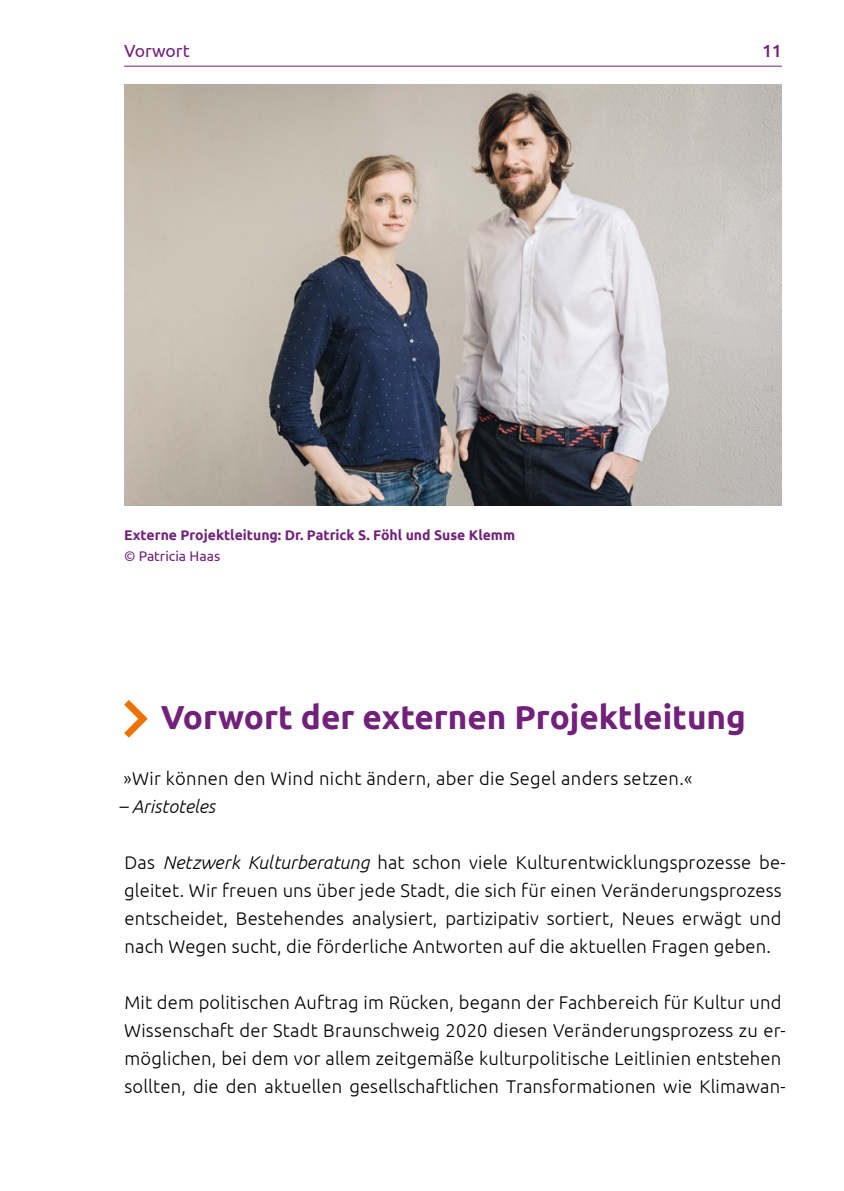
<style>
.page{position:relative;width:844px;height:1191px;background:#fff}
.page>*{position:absolute;margin:0;border:0;box-sizing:border-box;transform-origin:0 0}
.t1{font:700 33.25px "Ubuntu";color:#72217b}
.t2{font:300 18.38px/28px "Ubuntu";letter-spacing:.01em;color:#000}
.t3{font:italic 300 18.38px "Ubuntu";color:#000}
.t4{font:17.5px "Ubuntu";color:#72217b}
.t5{font:500 17.5px "Ubuntu";color:#72217b}
.t6{font:700 14px "Ubuntu";color:#72217b}
.t7{font:14px "Ubuntu";color:#72217b}
.s1{font-style:italic}
</style>
<div class="page">
<hr style="left:124px;top:66px;width:657px;height:1px;background:#72217b">
<img style="left:124px;top:85px;width:657px;height:420px">
<svg style="left:124px;top:700px;width:24px;height:37px"></svg>
<p class="t4" style="left:124px;top:40px;width:67px">Vorwort</p>
<p class="t5" style="left:761px;top:40px;width:21px">11</p>
<p class="t6" style="left:124px;top:526px;width:392px">Externe Projektleitung: Dr. Patrick S. Föhl und Suse Klemm</p>
<p class="t7" style="left:124px;top:547px;width:98px">© Patricia Haas</p>
<h1 class="t1" style="left:161px;top:697px;width:586px">Vorwort der externen Projektleitung</h1>
<p class="t2" style="left:124px;top:764px;width:570px">»Wir können den Wind nicht ändern, aber die Segel anders setzen.«</p>
<p class="t3" style="left:118px;top:795px;width:98px">– Aristoteles</p>
<p class="t2" style="left:124px;top:848px;width:662px">Das <span class="s1">Netzwerk Kulturberatung</span> hat schon viele Kulturentwicklungsprozesse be&shy;gleitet. Wir freuen uns über jede Stadt, die sich für einen Veränderungsprozess entscheidet, Bestehendes analysiert, partizipativ sortiert, Neues erwägt und nach Wegen sucht, die förderliche Antworten auf die aktuellen Fragen geben.</p>
<p class="t2" style="left:124px;top:988px;width:662px">Mit dem politischen Auftrag im Rücken, begann der Fachbereich für Kultur und Wissenschaft der Stadt Braunschweig 2020 diesen Veränderungsprozess zu er&shy;möglichen, bei dem vor allem zeitgemäße kulturpolitische Leitlinien entstehen sollten, die den aktuellen gesellschaftlichen Transformationen wie Klimawan-</p>
</div>
